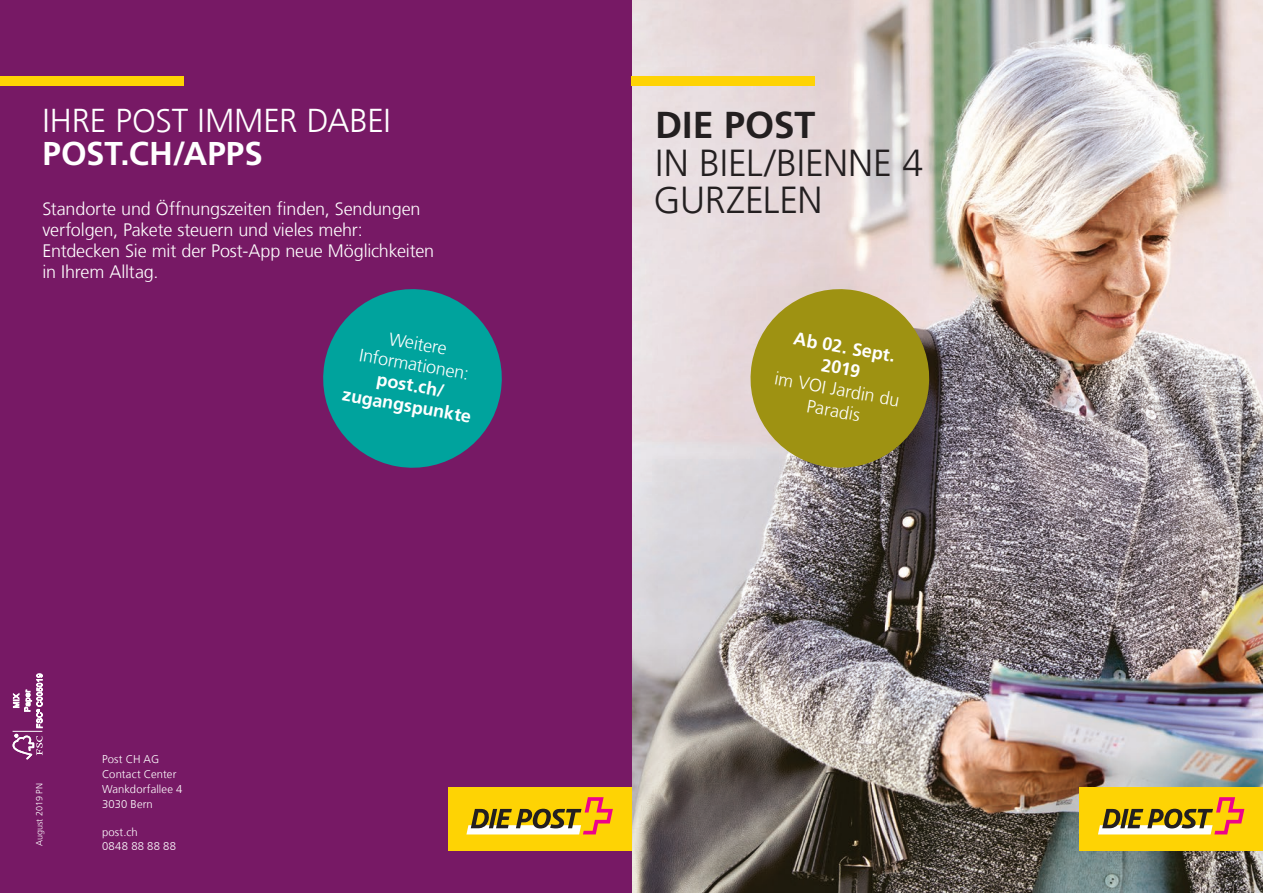
<style>
.page{position:relative;width:1263px;height:893px;background:#fff}
.page>*{position:absolute;margin:0;border:0;box-sizing:border-box;transform-origin:0 0}
.t1{font:300 37.5px "Frutiger";letter-spacing:-.005em;color:#231f20}
.t2{font:700 37.5px "Frutiger";color:#231f20}
.t3{font:300 33px "Frutiger";letter-spacing:-.005em;color:#fff}
.t4{font:700 33px "Frutiger";color:#fff}
.t5{font:300 18px/21px "Frutiger";letter-spacing:-.01em;color:#fff;text-align:center}
.t6{font:700 18px/21px "Frutiger";color:#fff;text-align:center}
.t7{font:300 11.25px/14.9px "Frutiger";letter-spacing:.01em;color:#fff}
.t8{font:300 11.25px/14.9px "Frutiger";letter-spacing:.03em;color:#fff}
.t9{font:300 9px "Frutiger";color:#fff}
</style>
<div class="page">
<img style="left:631px;top:0;width:632px;height:893px">
<div style="left:0;top:0;width:631px;height:893px;background:#771965"></div>
<div style="left:631px;top:77px;width:184px;height:9px;background:#fed304"></div>
<div style="left:0;top:77px;width:184px;height:9px;background:#fed304"></div>
<div style="left:1079px;top:787px;width:184px;height:63px;background:#fed304"></div>
<svg style="left:1098px;top:797px;width:146px;height:37px"></svg>
<div style="left:448px;top:787px;width:183px;height:63px;background:#fed304"></div>
<svg style="left:466px;top:797px;width:147px;height:37px"></svg>
<svg style="left:743px;top:282px;width:193px;height:193px;background:#a49843"></svg>
<svg style="left:13px;top:674px;width:30px;height:85px"></svg>
<svg style="left:323px;top:289px;width:179px;height:179px"></svg>
<h2 class="t3" style="left:43px;top:101px;width:350px">IHRE POST IMMER DABEI</h2>
<h2 class="t4" style="left:43px;top:134px;width:222px">POST.CH/APPS</h2>
<p class="t5" style="left:43px;top:199px;width:379px">Standorte und Öffnungszeiten finden, Sendungen</p>
<p class="t5" style="left:43px;top:220px;width:393px;text-align:left">verfolgen, Pakete steuern und vieles mehr:<br>Entdecken Sie mit der Post-App neue Möglichkeiten in Ihrem Alltag.</p>
<p class="t9" style="left:34px;top:846px;width:64px;rotate:-90deg">August 2019 PN</p>
<p class="t7" style="left:102px;top:752px;width:82px">Post CH AG<br>Contact Center<br>Wankdorfallee 4<br>3030 Bern</p>
<p class="t8" style="left:102px;top:824px;width:76px">post.ch<br>0848 88 88 88</p>
<p class="t5" style="left:365px;top:324px;width:112px;rotate:10deg">Weitere<br>Informationen:</p>
<p class="t6" style="left:348px;top:363px;width:132px;rotate:10deg">post.ch/ zugangspunkte</p>
<h1 class="t2" style="left:655px;top:103px;width:162px">DIE POST</h1>
<h1 class="t1" style="left:655px;top:141px;width:270px">IN BIEL/BIENNE 4</h1>
<h1 class="t1" style="left:654px;top:179px;width:170px">GURZELEN</h1>
<p class="t6" style="left:796px;top:328px;width:104px;rotate:10deg">Ab 02. Sept.<br>2019</p>
<p class="t5" style="left:777px;top:368px;width:128px;line-height:21.6px;rotate:10deg">im VOI Jardin du<br>Paradis</p>
</div>
